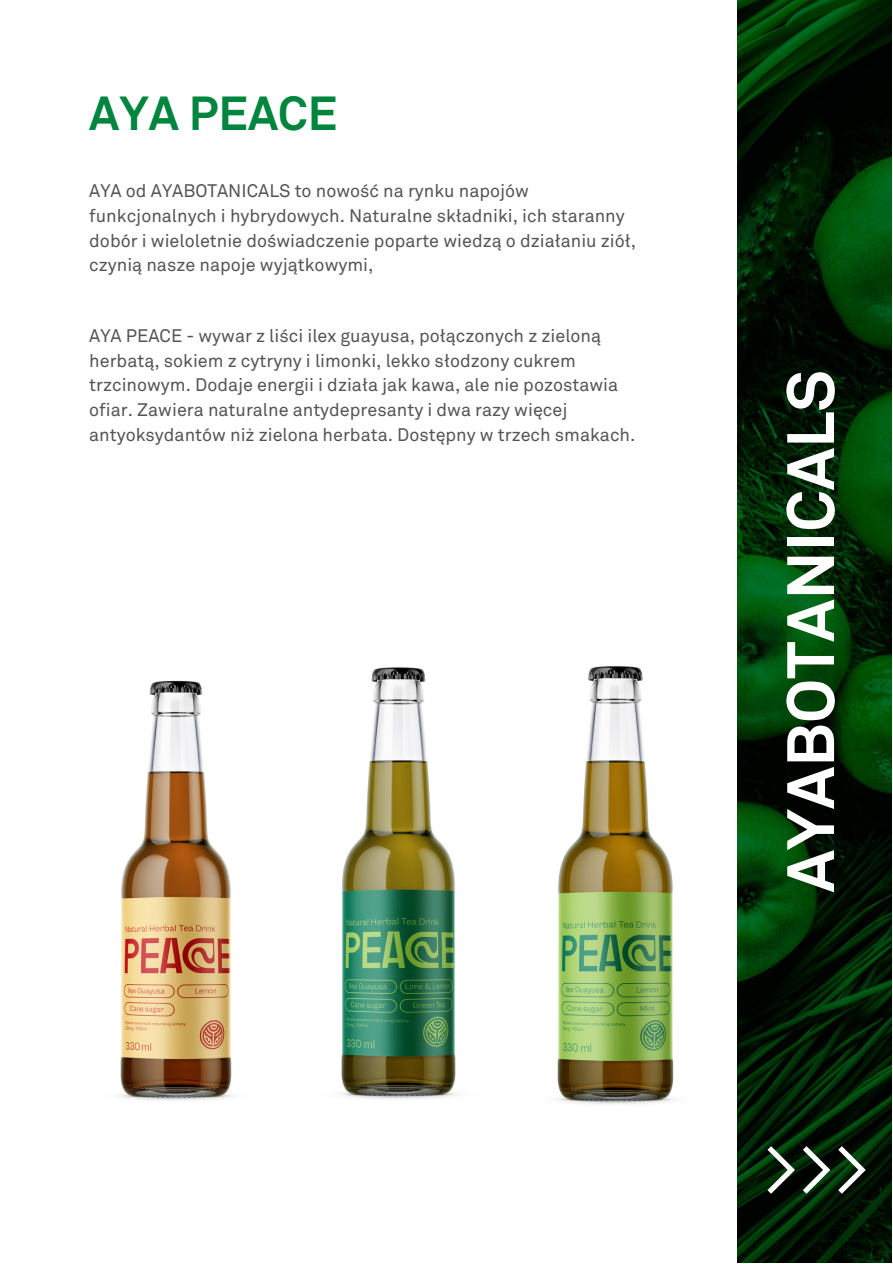
<style>
.page{position:relative;width:893px;height:1264px;background:#fff}
.page>*{position:absolute;margin:0;border:0;box-sizing:border-box;transform-origin:0 0}
.t1{font:75px "Akkurat Pro";color:#fff}
.t2{font:700 66px "Akkurat Pro";color:#fff}
.t3{font:700 47.25px "Akkurat Pro";color:#00853f}
.t4{font:18px/24.8px "Akkurat Pro";color:#545454}
</style>
<div class="page">
<img style="left:737px;top:0;width:154px;height:1262px">
<img style="left:120px;top:680px;width:112px;height:421px">
<img style="left:341px;top:667px;width:115px;height:432px">
<img style="left:557px;top:666px;width:117px;height:438px">
<h3 class="t3" style="left:89px;top:92px;width:250px">AYA PEACE</h3>
<p class="t4" style="left:89px;top:179px;width:548px">AYA od AYABOTANICALS to nowość na rynku napojów funkcjonalnych i hybrydowych. Naturalne składniki, ich staranny dobór i wieloletnie doświadczenie poparte wiedzą o działaniu ziół, czynią nasze napoje wyjątkowymi,</p>
<p class="t4" style="left:89px;top:324px;width:547px">AYA PEACE - wywar z liści ilex guayusa, połączonych z zieloną herbatą, sokiem z cytryny i limonki, lekko słodzony cukrem trzcinowym. Dodaje energii i działa jak kawa, ale nie pozostawia ofiar. Zawiera naturalne antydepresanty i dwa razy więcej antyoksydantów niż zielona herbata. Dostępny w trzech smakach.</p>
<h2 class="t2" style="left:782px;top:892px;width:523px;rotate:-90deg">AYABOTANICALS</h2>
<h1 class="t1" style="left:763px;top:1134px;width:108px">&gt;&gt;&gt;</h1>
</div>
